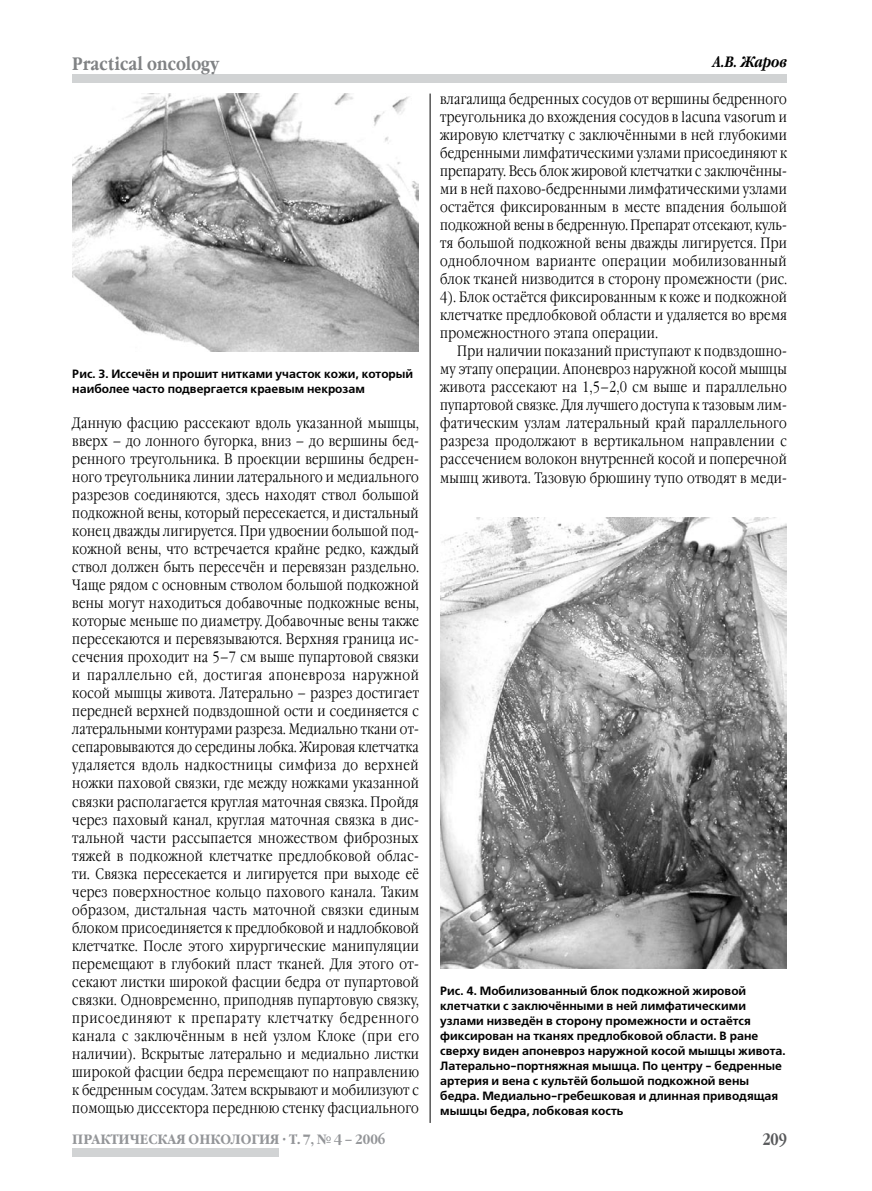
<style>
.page{position:relative;width:872px;height:1191px;background:#fff}
.page>*{position:absolute;margin:0;border:0;box-sizing:border-box;transform-origin:0 0}
.t1{font:700 18px "Garamond Narrow C";color:#808284}
.t2{font:700 16.5px "Garamond Narrow C";color:#58595b}
.t3{font:300 15px/18px "Garamond Narrow C";letter-spacing:.02em;color:#000;text-align:justify}
.t4{font:italic 700 15px "Garamond Narrow C";color:#000}
.t5{font:700 13.5px "Garamond C";color:#939598;scale:.9 1}
.t6{font:700 12px/15px "Free Set C";color:#000}
</style>
<div class="page">
<div style="left:72px;top:74px;width:715px;height:9px;background:#d1d3d4"></div>
<div style="left:72px;top:1147px;width:206px;height:9px;background:#d1d3d4"></div>
<hr style="left:430px;top:94px;width:1px;height:1029px;background:#000">
<img style="left:72px;top:94px;width:347px;height:257px">
<img style="left:440px;top:518px;width:346px;height:451px">
<p class="t1" style="left:72px;top:53px;width:148px">Practical oncology</p>
<p class="t6" style="left:72px;top:367px;width:342px">Рис. 3. Иссечён и прошит нитками участок кожи, который наиболее часто подвергается краевым некрозам</p>
<p class="t3" style="left:72px;top:415px;width:348px">Данную фасцию рассекают вдоль указанной мышцы, вверх – до лонного бугорка, вниз – до вершины бед&shy;ренного треугольника. В проекции вершины бедрен&shy;ного треугольника линии латерального и медиального разрезов соединяются, здесь находят ствол большой подкожной вены, который пересекается, и дистальный конец дважды лигируется. При удвоении большой под&shy;кожной вены, что встречается крайне редко, каждый ствол должен быть пересечён и перевязан раздельно.<br>Чаще рядом с основным стволом большой подкожной вены могут находиться добавочные подкожные вены, которые меньше по диаметру. Добавочные вены также пересекаются и перевязываются. Верхняя граница ис&shy;сечения проходит на 5–7 см выше пупартовой связки и параллельно ей, достигая апоневроза наружной косой мышцы живота. Латерально – разрез достигает передней верхней подвздошной ости и соединяется с латеральными контурами разреза. Медиально ткани от&shy;сепаровываются до середины лобка. Жировая клетчатка удаляется вдоль надкостницы симфиза до верхней ножки паховой связки, где между ножками указанной связки располагается круглая маточная связка. Пройдя через паховый канал, круглая маточная связка в дис&shy;тальной части рассыпается множеством фиброзных тяжей в подкожной клетчатке предлобковой облас&shy;ти. Связка пересекается и лигируется при выходе её через поверхностное кольцо пахового канала. Таким образом, дистальная часть маточной связки единым блоком присоединяется к предлобковой и надлобковой клетчатке. После этого хирургические манипуляции перемещают в глубокий пласт тканей. Для этого от&shy;секают листки широкой фасции бедра от пупартовой связки. Одновременно, приподняв пупартовую связку, присоединяют к препарату клетчатку бедренного канала с заключённым в ней узлом Клоке (при его наличии). Вскрытые латерально и медиально листки широкой фасции бедра перемещают по направлению к бедренным сосудам. Затем вскрывают и мобилизуют с помощью диссектора переднюю стенку фасциального</p>
<p class="t4" style="left:713px;top:54px;width:75px">А.В. Жаров</p>
<p class="t3" style="left:440px;top:91px;width:348px">влагалища бедренных сосудов от вершины бедренного треугольника до вхождения сосудов в lacuna vasorum и жировую клетчатку с заключёнными в ней глубокими бедренными лимфатическими узлами присоединяют к препарату. Весь блок жировой клетчатки с заключённы&shy;ми в ней пахово-бедренными лимфатическими узлами остаётся фиксированным в месте впадения большой подкожной вены в бедренную. Препарат отсекают, куль&shy;тя большой подкожной вены дважды лигируется. При одноблочном варианте операции мобилизованный блок тканей низводится в сторону промежности (рис.<br>4). Блок остаётся фиксированным к коже и подкожной клетчатке предлобковой области и удаляется во время промежностного этапа операции.</p>
<p class="t3" style="left:440px;top:343px;width:348px;text-indent:17px">При наличии показаний приступают к подвздошно&shy;му этапу операции. Апоневроз наружной косой мышцы живота рассекают на 1,5–2,0 см выше и параллельно пупартовой связке. Для лучшего доступа к тазовым лим&shy;фатическим узлам латеральный край параллельного разреза продолжают в вертикальном направлении с рассечением волокон внутренней косой и поперечной мышц живота. Тазовую брюшину тупо отводят в меди-</p>
<p class="t6" style="left:440px;top:983px;width:347px">Рис. 4. Мобилизованный блок подкожной жировой клетчатки с заключёнными в ней лимфатическими узлами низведён в сторону промежности и остаётся фиксирован на тканях предлобковой области. В ране сверху виден апоневроз наружной косой мышцы живота.<br>Латерально-портняжная мышца. По центру - бедренные артерия и вена с культёй большой подкожной вены бедра. Медиально-гребешковая и длинная приводящая мышцы бедра, лобковая кость</p>
<p class="t5" style="left:72px;top:1131px;width:349px">ПРАКТИЧЕСКАЯ ОНКОЛОГИЯ · Т. 7, № 4 – 2006</p>
<p class="t2" style="left:762px;top:1130px;width:26px">209</p>
</div>
